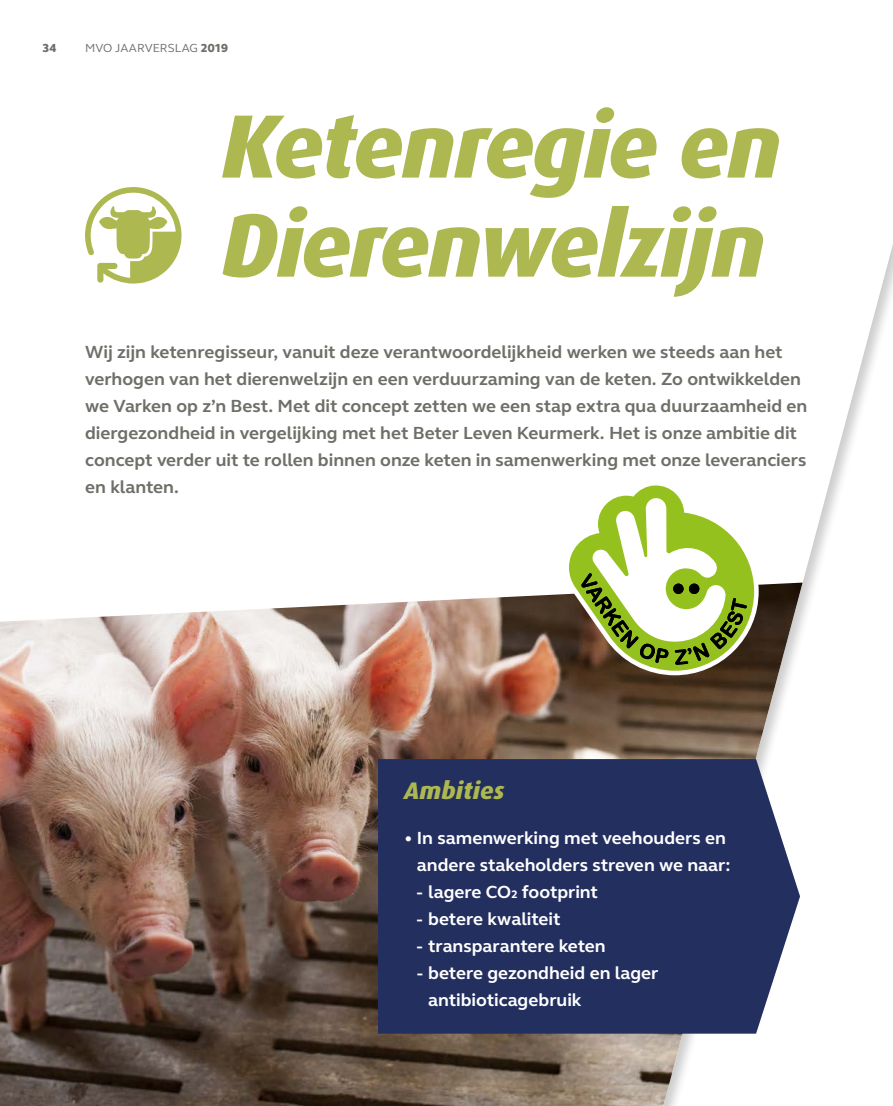
<style>
.page{position:relative;width:893px;height:1106px;background:#fff}
.page>*{position:absolute;margin:0;border:0;box-sizing:border-box;transform-origin:0 0}
.t1{font:italic 800 90px/99px "Dax";letter-spacing:-.025em;color:#adb851}
.t2{font:italic 800 24px "Dax";letter-spacing:.005em;color:#adb851}
.t3{font:700 18px/27px "GN Elliot";color:#6f6e68}
.t4{font:700 18px/27px "GN Elliot";color:#fff;text-align:right}
.t5{font:12px "GN Elliot";letter-spacing:.005em;color:#6f6e68}
.t6{font:800 12px "GN Elliot";color:#6f6e68}
.s1{font-weight:800}
</style>
<div class="page">
<img style="left:0;top:582px;width:803px;height:524px">
<svg style="left:85px;top:187px;width:97px;height:96px"></svg>
<div style="left:378px;top:759px;width:422px;height:274px;background:#232f5f"></div>
<svg style="left:564px;top:485px;width:195px;height:190px"></svg>
<div style="left:673px;top:583px;width:11px;height:11px;background:#000;border-radius:50%"></div>
<div style="left:689px;top:583px;width:10px;height:11px;background:#000;border-radius:50%"></div>
<p class="t6" style="left:43px;top:39px;width:15px">34</p>
<p class="t5" style="left:85px;top:39px;width:145px">MVO JAARVERSLAG <span class="s1">2019</span></p>
<h1 class="t1" style="left:221px;top:97px;width:562px">Ketenregie en<br>Dierenwelzijn</h1>
<p class="t3" style="left:85px;top:338px;width:724px">Wij zijn ketenregisseur, vanuit deze verantwoordelijkheid werken we steeds aan het verhogen van het dierenwelzijn en een verduurzaming van de keten. Zo ontwikkelden we Varken op z’n Best. Met dit concept zetten we een stap extra qua duurzaamheid en diergezondheid in vergelijking met het Beter Leven Keurmerk. Het is onze ambitie dit concept verder uit te rollen binnen onze keten in samenwerking met onze leveranciers en klanten.</p>
<h2 class="t2" style="left:404px;top:777px;width:102px">Ambities</h2>
<p class="t4" style="left:404px;top:824px;width:328px">• In samenwerking met veehouders en andere stakeholders streven we naar:</p>
<p class="t4" style="left:417px;top:878px;width:183px">- lagere CO2 footprint</p>
<p class="t4" style="left:417px;top:905px;width:145px">- betere kwaliteit</p>
<p class="t4" style="left:417px;top:932px;width:190px">- transparantere keten</p>
<p class="t4" style="left:428px;top:959px;width:232px;text-align:left;text-indent:-11px">- betere gezondheid en lager antibioticagebruik</p>
</div>
